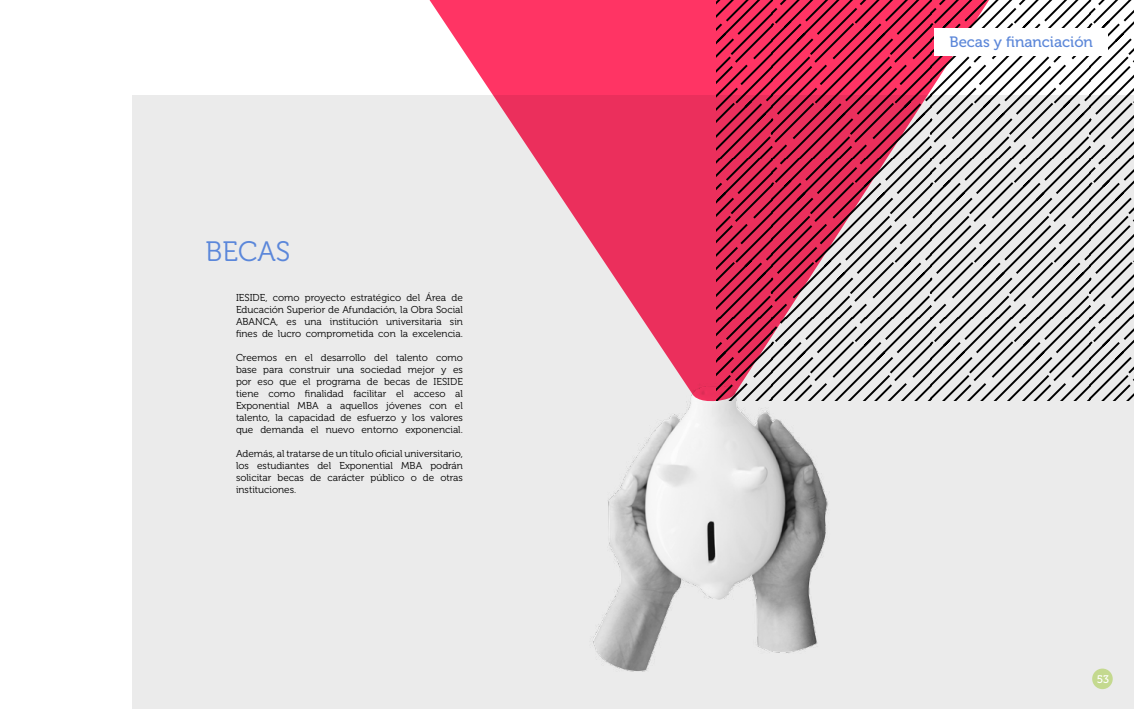
<style>
.page{position:relative;width:1134px;height:709px;background:#fff}
.page>*{position:absolute;margin:0;border:0;box-sizing:border-box;transform-origin:0 0}
.t1{font:28px "Museo 300";color:#5b87da}
.t2{font:15px "Museo 500";color:#5c87d9}
.t3{font:11px "Museo 500";color:#fff}
.t4{font:10px/12px "Museo 300";color:#000;text-align:justify}
</style>
<div class="page">
<div style="left:132px;top:95px;width:1002px;height:614px;background:#ebebeb"></div>
<img style="left:593px;top:402px;width:235px;height:270px">
<svg style="left:429px;top:0;width:568px;height:402px"></svg>
<svg style="left:717px;top:0;width:417px;height:400px"></svg>
<div style="left:1092px;top:668px;width:21px;height:21px;background:#c4d98f;border-radius:50%"></div>
<div style="left:934px;top:28px;width:173px;height:27px;background:#fff"></div>
<h1 class="t1" style="left:206px;top:236px;width:86px">BECAS</h1>
<p class="t4" style="left:236px;top:292px;width:228px">IESIDE, como proyecto estratégico del Área de Educación Superior de Afundación, la Obra Social ABANCA, es una institución universitaria sin fines de lucro comprometida con la excelencia.</p>
<p class="t4" style="left:236px;top:352px;width:228px">Creemos en el desarrollo del talento como base para construir una sociedad mejor y es por eso que el programa de becas de IESIDE tiene como finalidad facilitar el acceso al Exponential MBA a aquellos jóvenes con el talento, la capacidad de esfuerzo y los valores que demanda el nuevo entorno exponencial.</p>
<p class="t4" style="left:236px;top:448px;width:228px">Además, al tratarse de un título oficial universitario, los estudiantes del Exponential MBA podrán solicitar becas de carácter público o de otras instituciones.</p>
<h2 class="t2" style="left:949px;top:34px;width:145px">Becas y financiación</h2>
<p class="t3" style="left:1097px;top:673px;width:14px">53</p>
</div>
